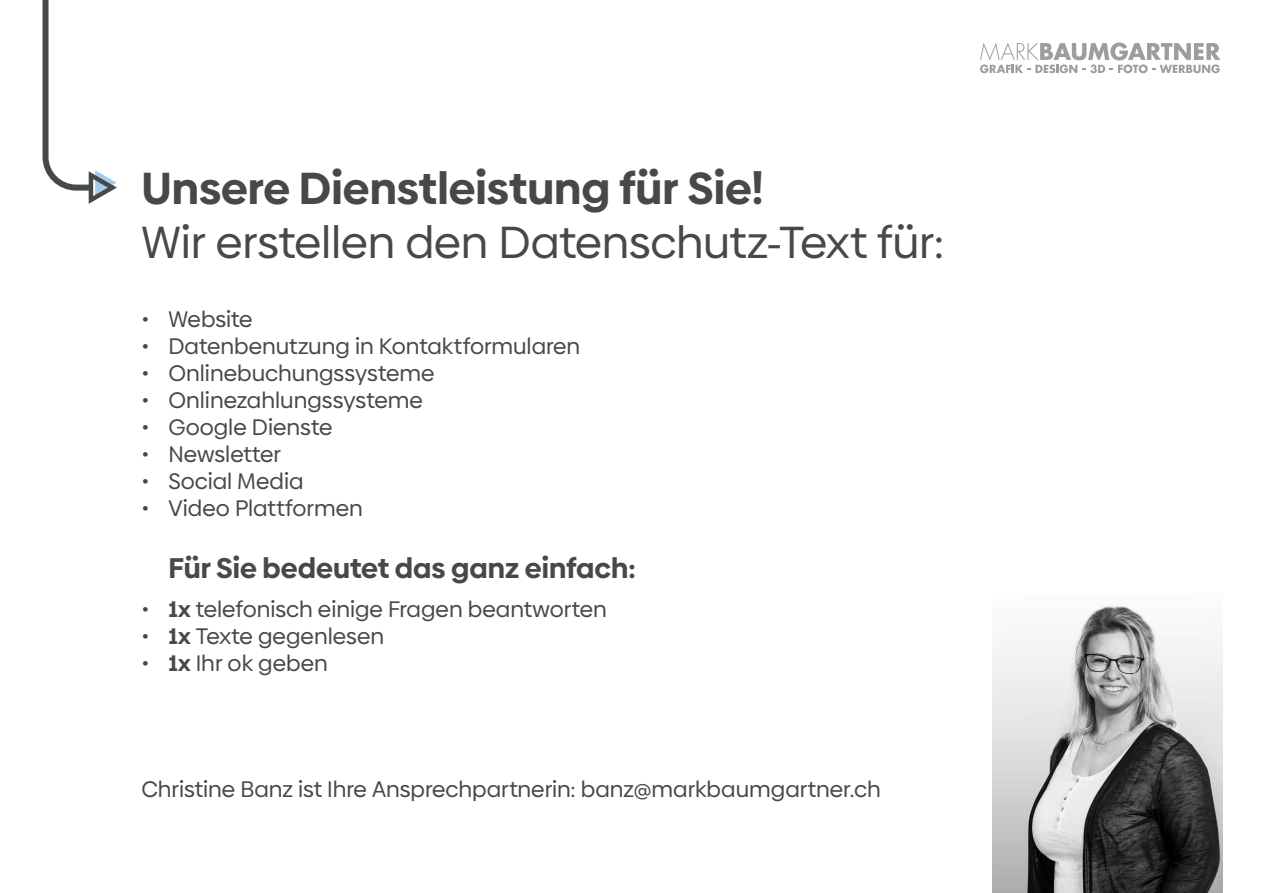
<style>
.page{position:relative;width:1263px;height:893px;background:#fff}
.page>*{position:absolute;margin:0;border:0;box-sizing:border-box;transform-origin:0 0}
.t1{font:45px "Biennale";letter-spacing:-.005em;color:#474848}
.t2{font:700 45px "Biennale";color:#474848}
.t3{font:700 28.5px "Biennale";color:#474848}
.t4{font:22.5px "Biennale";color:#474848}
.s1{font-weight:700}
</style>
<div class="page">
<svg style="left:980px;top:43px;width:240px;height:30px"></svg>
<svg style="left:42px;top:0;width:75px;height:204px"></svg>
<img style="left:992px;top:606px;width:230px;height:287px">
<h1 class="t2" style="left:141px;top:159px;width:624px">Unsere Dienstleistung für Sie!</h1>
<h1 class="t1" style="left:141px;top:215px;width:804px">Wir erstellen den Datenschutz-Text für:</h1>
<p class="t4" style="left:141px;top:306px;width:113px">• Website</p>
<p class="t4" style="left:141px;top:333px;width:440px">• Datenbenutzung in Kontaktformularen</p>
<p class="t4" style="left:141px;top:360px;width:295px">• Onlinebuchungssysteme</p>
<p class="t4" style="left:141px;top:387px;width:283px">• Onlinezahlungssysteme</p>
<p class="t4" style="left:141px;top:414px;width:193px">• Google Dienste</p>
<p class="t4" style="left:141px;top:441px;width:141px">• Newsletter</p>
<p class="t4" style="left:141px;top:468px;width:164px">• Social Media</p>
<p class="t4" style="left:141px;top:495px;width:223px">• Video Plattformen</p>
<p class="t3" style="left:168px;top:549px;width:469px">Für Sie bedeutet das ganz einfach:</p>
<p class="t4" style="left:141px;top:596px;width:467px">• <span class="s1">1x</span> telefonisch einige Fragen beantworten</p>
<p class="t4" style="left:141px;top:623px;width:244px">• <span class="s1">1x</span> Texte gegenlesen</p>
<p class="t4" style="left:141px;top:650px;width:188px">• <span class="s1">1x</span> Ihr ok geben</p>
<p class="t4" style="left:141px;top:775px;width:741px">Christine Banz ist Ihre Ansprechpartnerin: banz@markbaumgartner.ch</p>
</div>
